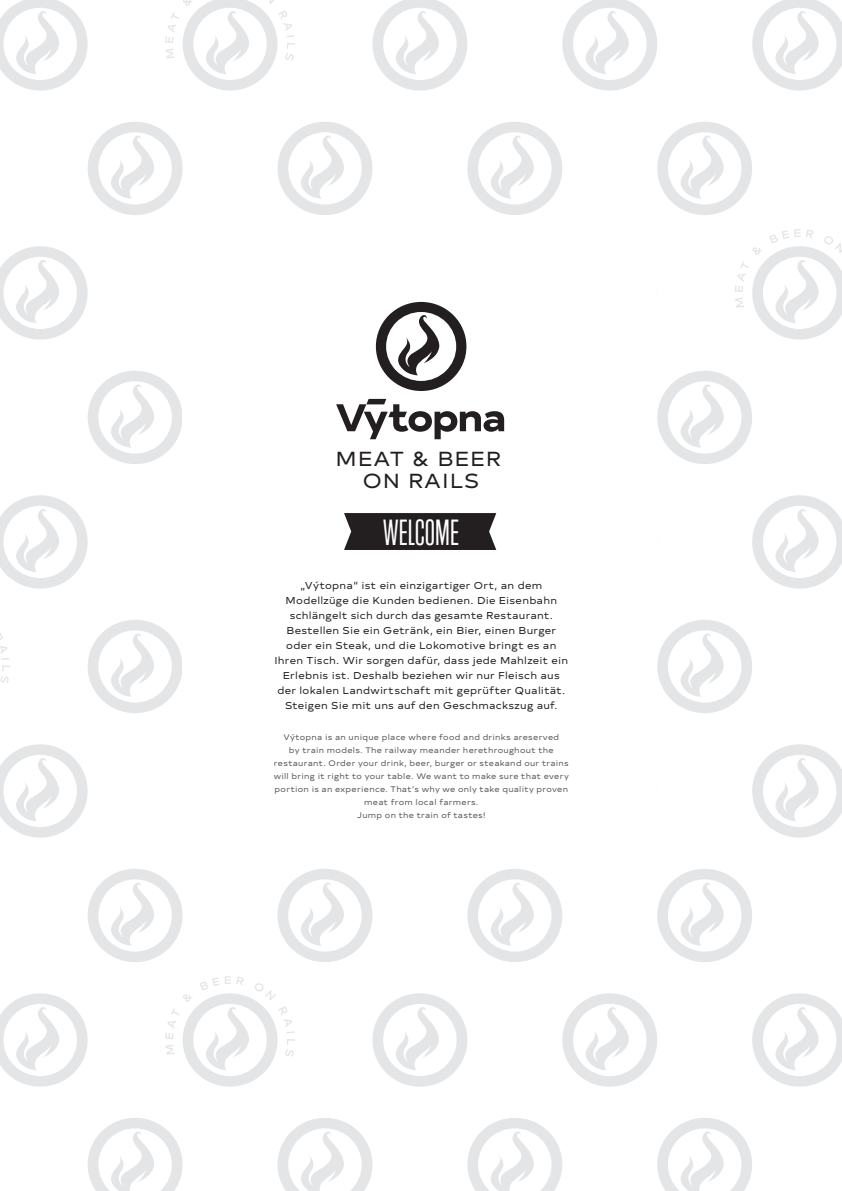
<style>
.page{position:relative;width:842px;height:1191px;background:#fff}
.page>*{position:absolute;margin:0;border:0;box-sizing:border-box;transform-origin:0 0}
.t1{font:33.2px "Trump Gothic Pro";color:#fff}
.t2{font:20.3px/22.4px "Typold Extended";letter-spacing:.05em;color:#231f20;text-align:center}
.t3{font:10px/15px "Typold Extended";letter-spacing:.025em;color:#231f20;text-align:center}
.t4{font:8px/13px "Typold Extended";letter-spacing:.035em;color:#57585a;text-align:center}
</style>
<div class="page">
<svg style="left:0;top:0;width:88px;height:91px"></svg>
<svg style="left:0;top:495px;width:88px;height:93px"></svg>
<svg style="left:0;top:744px;width:88px;height:93px"></svg>
<svg style="left:0;top:993px;width:88px;height:93px"></svg>
<svg style="left:372px;top:0;width:95px;height:91px"></svg>
<svg style="left:372px;top:993px;width:95px;height:93px"></svg>
<svg style="left:277px;top:122px;width:95px;height:93px"></svg>
<svg style="left:277px;top:869px;width:95px;height:93px"></svg>
<svg style="left:277px;top:1118px;width:95px;height:73px"></svg>
<svg style="left:88px;top:122px;width:95px;height:93px"></svg>
<svg style="left:88px;top:620px;width:94px;height:93px"></svg>
<svg style="left:88px;top:869px;width:95px;height:93px"></svg>
<svg style="left:88px;top:1118px;width:95px;height:73px"></svg>
<svg style="left:562px;top:0;width:95px;height:91px"></svg>
<svg style="left:562px;top:993px;width:95px;height:93px"></svg>
<svg style="left:467px;top:122px;width:95px;height:93px"></svg>
<svg style="left:467px;top:869px;width:95px;height:93px"></svg>
<svg style="left:467px;top:1118px;width:95px;height:73px"></svg>
<svg style="left:752px;top:0;width:90px;height:91px"></svg>
<svg style="left:752px;top:495px;width:90px;height:93px"></svg>
<svg style="left:752px;top:744px;width:90px;height:93px"></svg>
<svg style="left:752px;top:993px;width:90px;height:93px"></svg>
<svg style="left:657px;top:122px;width:95px;height:93px"></svg>
<svg style="left:657px;top:620px;width:95px;height:93px"></svg>
<svg style="left:657px;top:869px;width:95px;height:93px"></svg>
<svg style="left:657px;top:1118px;width:95px;height:73px"></svg>
<svg style="left:165px;top:0;width:130px;height:91px"></svg>
<svg style="left:165px;top:976px;width:130px;height:110px"></svg>
<svg style="left:0;top:633px;width:10px;height:50px"></svg>
<svg style="left:344px;top:513px;width:152px;height:37px;background:#2d292a"></svg>
<svg style="left:0;top:229px;width:842px;height:235px"></svg>
<h2 class="t2" style="left:335px;top:445px;width:167px">MEAT &amp; BEER<br>ON RAILS</h2>
<h1 class="t1" style="left:383px;top:513px;width:77px">WELCOME</h1>
<p class="t3" style="left:274px;top:577px;width:295px">„Výtopna“ ist ein einzigartiger Ort, an dem Modellzüge die Kunden bedienen. Die Eisenbahn schlängelt sich durch das gesamte Restaurant.<br>Bestellen Sie ein Getränk, ein Bier, einen Burger oder ein Steak, und die Lokomotive bringt es an Ihren Tisch. Wir sorgen dafür, dass jede Mahlzeit ein Erlebnis ist. Deshalb beziehen wir nur Fleisch aus der lokalen Landwirtschaft mit geprüfter Qualität.<br>Steigen Sie mit uns auf den Geschmackszug auf.</p>
<p class="t4" style="left:274px;top:730px;width:297px">Výtopna is an unique place where food and drinks areserved<br>by train models. The railway meander herethroughout the restaurant. Order your drink, beer, burger or steakand our trains will bring it right to your table. We want to make sure that every portion is an experience. That’s why we only take quality proven meat from local farmers.<br>Jump on the train of tastes!</p>
</div>
